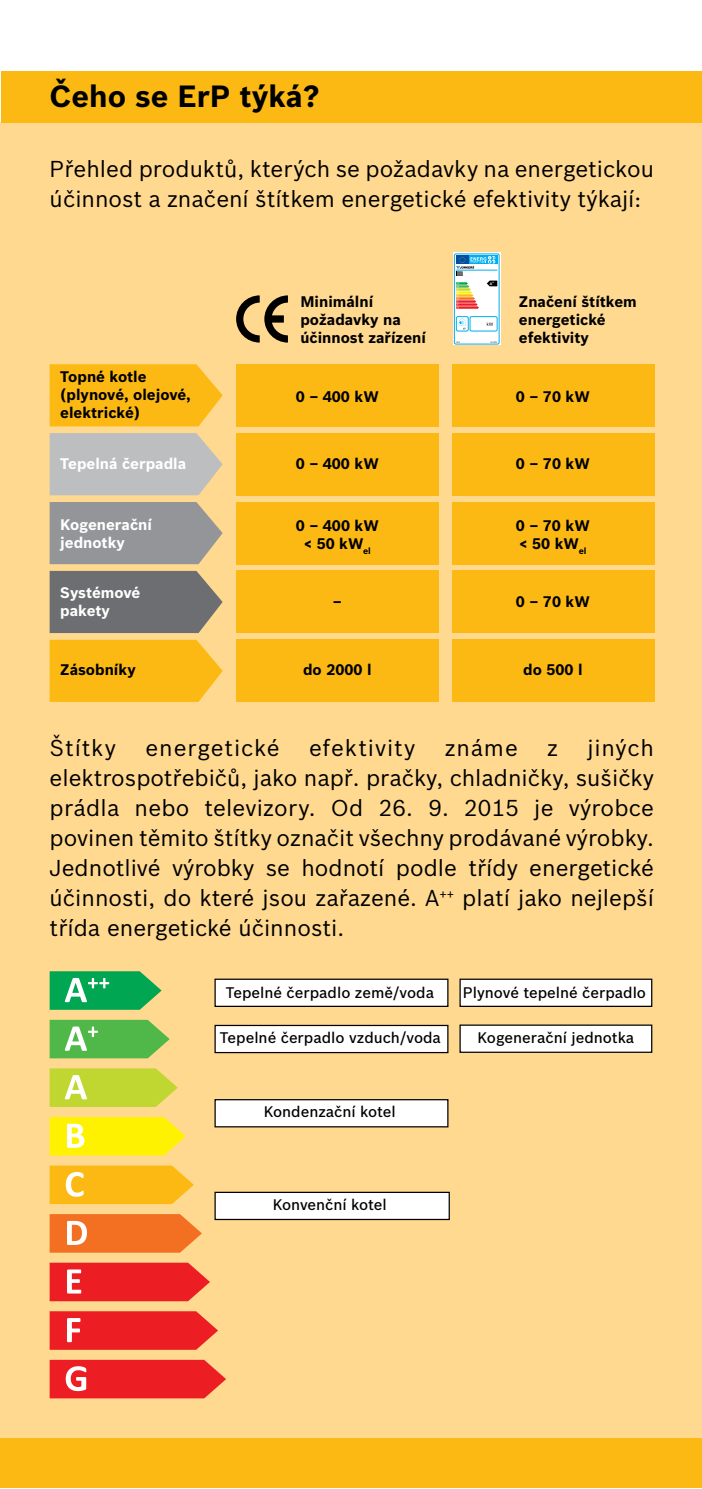
<style>
.page{position:relative;width:702px;height:1489px;background:#fff}
.page>*{position:absolute;margin:0;border:0;box-sizing:border-box;transform-origin:0 0}
.t1{font:700 30px "Bosch Sans";color:#000}
.t2{font:22.5px/30px "Bosch Sans";color:#000}
.t3{font:22.5px "Bosch Sans";letter-spacing:.04em;color:#000}
.t4{font:700 15px/18px "Bosch Sans";color:#000}
.t5{font:500 15px "Bosch Sans";color:#000}
.t6{font:700 15px/18px "Bosch Sans";color:#fff}
.t7{font:700 4px "Calibri";color:#fff}
</style>
<div class="page">
<hr style="left:701px;top:0;width:1px;height:1463px;background:#fff1d9">
<div style="left:0;top:122px;width:702px;height:1341px;background:#ffd990"></div>
<div style="left:0;top:1438px;width:702px;height:49px;background:#fdb913"></div>
<div style="left:1px;top:71px;width:701px;height:51px;background:#fdb913"></div>
<svg style="left:50px;top:364px;width:173px;height:62px;background:#fdbb1c"></svg>
<svg style="left:50px;top:433px;width:173px;height:62px;background:#c1c0bc"></svg>
<svg style="left:50px;top:502px;width:173px;height:62px;background:#9b9a97"></svg>
<svg style="left:50px;top:571px;width:173px;height:62px;background:#777573"></svg>
<svg style="left:50px;top:639px;width:173px;height:63px;background:#fdbb1d"></svg>
<div style="left:236px;top:364px;width:202px;height:62px;background:#fdb913"></div>
<div style="left:236px;top:433px;width:202px;height:62px;background:#fdb913"></div>
<div style="left:236px;top:502px;width:202px;height:62px;background:#fdb913"></div>
<div style="left:236px;top:571px;width:202px;height:62px;background:#fdb913"></div>
<div style="left:236px;top:639px;width:202px;height:63px;background:#fdb913"></div>
<div style="left:452px;top:364px;width:203px;height:62px;background:#fdb913"></div>
<div style="left:452px;top:433px;width:203px;height:62px;background:#fdb913"></div>
<div style="left:452px;top:502px;width:203px;height:62px;background:#fdb913"></div>
<div style="left:452px;top:571px;width:203px;height:62px;background:#fdb913"></div>
<div style="left:452px;top:639px;width:203px;height:63px;background:#fdb913"></div>
<svg style="left:453px;top:252px;width:47px;height:93px"></svg>
<svg style="left:487px;top:322px;width:6px;height:4px"></svg>
<div style="left:456px;top:316px;width:12px;height:15px;border:1px solid #00aeef;border-radius:2px"></div>
<div style="left:470px;top:316px;width:27px;height:15px;border:1px solid #00aeef;border-radius:2px"></div>
<div style="left:454px;top:253px;width:45px;height:91px;border:1px solid #00aeef;border-radius:2px"></div>
<svg style="left:459px;top:318px;width:6px;height:11px"></svg>
<svg style="left:456px;top:256px;width:41px;height:53px;background:#c8cdca"></svg>
<svg style="left:236px;top:295px;width:52px;height:47px"></svg>
<div style="left:215px;top:979px;width:233px;height:27px;background:#fff"></div>
<div style="left:214px;top:978px;width:234px;height:28px;border:1px solid #000"></div>
<div style="left:215px;top:1099px;width:233px;height:27px;background:#fff"></div>
<div style="left:214px;top:1098px;width:234px;height:29px;border:1px solid #000"></div>
<div style="left:215px;top:1025px;width:233px;height:27px;background:#fff"></div>
<div style="left:214px;top:1024px;width:234px;height:29px;border:1px solid #000"></div>
<div style="left:460px;top:979px;width:191px;height:27px;background:#fff"></div>
<div style="left:459px;top:978px;width:193px;height:28px;border:1px solid #000"></div>
<div style="left:460px;top:1025px;width:191px;height:27px;background:#fff"></div>
<div style="left:459px;top:1024px;width:193px;height:28px;border:1px solid #000"></div>
<div style="left:215px;top:1192px;width:234px;height:27px;background:#fff"></div>
<div style="left:214px;top:1191px;width:236px;height:28px;border:1px solid #000"></div>
<svg style="left:50px;top:971px;width:112px;height:38px;background:#2eb265"></svg>
<svg style="left:50px;top:1019px;width:120px;height:39px;background:#6ec05b"></svg>
<svg style="left:50px;top:1068px;width:128px;height:38px;background:#c8d943"></svg>
<svg style="left:50px;top:1117px;width:136px;height:38px;background:#fff019"></svg>
<svg style="left:50px;top:1165px;width:144px;height:38px;background:#fdbe26"></svg>
<svg style="left:50px;top:1214px;width:152px;height:38px;background:#f47d34"></svg>
<svg style="left:50px;top:1262px;width:160px;height:39px;background:#ef3434"></svg>
<svg style="left:50px;top:1311px;width:168px;height:38px;background:#ee3031"></svg>
<svg style="left:50px;top:1359px;width:176px;height:39px;background:#ef3535"></svg>
<h1 class="t1" style="left:50px;top:73px;width:272px">Čeho se ErP týká?</h1>
<p class="t2" style="left:50px;top:152px;width:606px">Přehled produktů, kterých se požadavky na energetickou účinnost a značení štítkem energetické efektivity týkají:</p>
<p class="t7" style="left:489px;top:281px;width:4px">A</p>
<p class="t4" style="left:300px;top:291px;width:127px">Minimální požadavky na účinnost zařízení</p>
<p class="t4" style="left:519px;top:291px;width:119px">Značení štítkem energetické efektivity</p>
<p class="t4" style="left:60px;top:367px;width:132px">Topné kotle (plynové, olejové, elektrické)</p>
<p class="t4" style="left:296px;top:386px;width:84px">0 – 400 kW</p>
<p class="t4" style="left:516px;top:386px;width:75px">0 – 70 kW</p>
<p class="t6" style="left:60px;top:454px;width:127px">Tepelná čerpadla</p>
<p class="t4" style="left:296px;top:454px;width:84px">0 – 400 kW</p>
<p class="t4" style="left:516px;top:454px;width:75px">0 – 70 kW</p>
<p class="t6" style="left:60px;top:515px;width:93px">Kogenerační jednotky</p>
<p class="t6" style="left:60px;top:582px;width:81px">Systémové pakety</p>
<p class="t4" style="left:296px;top:515px;width:84px;text-align:center">0 – 400 kW &lt; 50 kW<sub>el</sub></p>
<p class="t4" style="left:516px;top:515px;width:75px">0 – 70 kW &lt; 50 kW<sub>el</sub></p>
<p class="t4" style="left:333px;top:591px;width:11px">–</p>
<p class="t4" style="left:516px;top:591px;width:75px">0 – 70 kW</p>
<p class="t4" style="left:60px;top:659px;width:77px">Zásobníky</p>
<p class="t4" style="left:303px;top:660px;width:70px">do 2000 l</p>
<p class="t4" style="left:523px;top:660px;width:61px">do 500 l</p>
<p class="t2" style="left:50px;top:731px;width:68px">Štítky</p>
<p class="t3" style="left:145px;top:731px;width:136px">energetické</p>
<p class="t3" style="left:309px;top:731px;width:108px">efektivity</p>
<p class="t2" style="left:445px;top:731px;width:75px">známe</p>
<p class="t2" style="left:547px;top:731px;width:12px">z</p>
<p class="t2" style="left:50px;top:731px;width:606px;text-align:justify;text-indent:538px">jiných elektrospotřebičů, jako např. pračky, chladničky, sušičky prádla nebo televizory. Od 26. 9. 2015 je výrobce povinen těmito štítky označit všechny prodávané výrobky.<br>Jednotlivé výrobky se hodnotí podle třídy energetické účinnosti, do které jsou zařazené. A<sup>++</sup> platí jako nejlepší třída energetické účinnosti.</p>
<p class="t5" style="left:226px;top:981px;width:210px">Tepelné čerpadlo země/voda</p>
<p class="t5" style="left:220px;top:1026px;width:222px">Tepelné čerpadlo vzduch/voda</p>
<p class="t5" style="left:463px;top:981px;width:185px">Plynové tepelné čerpadlo</p>
<p class="t5" style="left:477px;top:1026px;width:158px">Kogenerační jednotka</p>
<p class="t5" style="left:264px;top:1100px;width:133px">Kondenzační kotel</p>
<p class="t5" style="left:273px;top:1193px;width:115px">Konvenční kotel</p>
</div>
